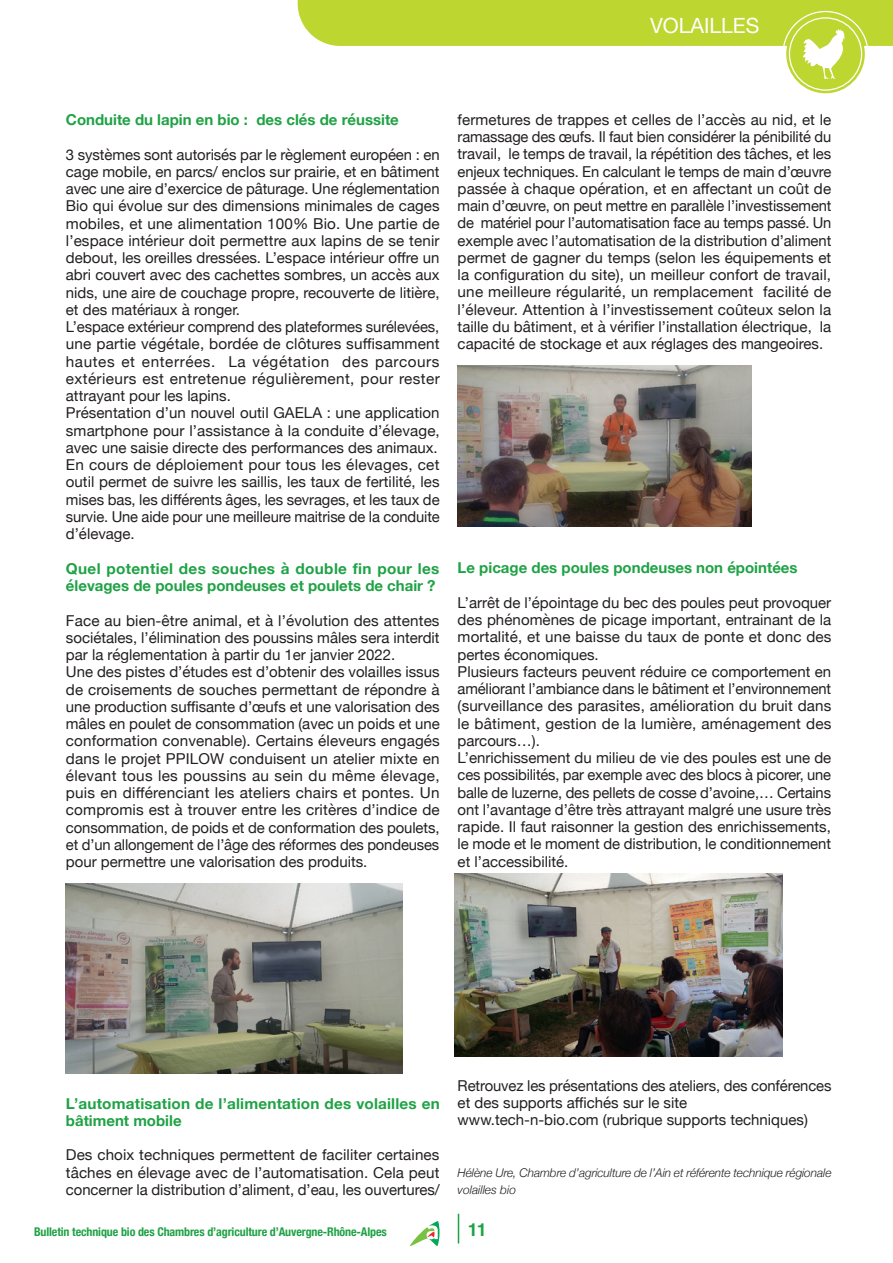
<style>
.page{position:relative;width:893px;height:1263px;background:#fff}
.page>*{position:absolute;margin:0;border:0;box-sizing:border-box;transform-origin:0 0}
.t1{font:21px "Helvetica Neue";color:#fff}
.t2{font:700 18px "Helvetica";color:#1fa245}
.t3{font:15px/17.2px "Helvetica Neue";color:#231f20;text-align:justify}
.t4{font:700 15px/17.2px "Helvetica Neue";color:#1fa245}
.t5{font:italic 300 12px/17.2px "Helvetica Neue";letter-spacing:-.005em;color:#231f20}
.t6{font:700 condensed 12px "Helvetica Neue";letter-spacing:-.01em;color:#1fa245}
</style>
<div class="page">
<svg style="left:786px;top:15px;width:79px;height:78px"></svg>
<svg style="left:410px;top:1221px;width:30px;height:25px"></svg>
<svg style="left:458px;top:1214px;width:1px;height:29px"></svg>
<svg style="left:298px;top:0;width:595px;height:79px"></svg>
<img style="left:66px;top:884px;width:337px;height:189px">
<img style="left:458px;top:366px;width:294px;height:161px">
<img style="left:455px;top:874px;width:327px;height:183px">
<h1 class="t1" style="left:650px;top:11px;width:111px">VOLAILLES</h1>
<p class="t4" style="left:66px;top:112px;width:335px">Conduite du lapin en bio : des clés de réussite</p>
<p class="t3" style="left:66px;top:147px;width:375px">3 systèmes sont autorisés par le règlement européen : en cage mobile, en parcs/ enclos sur prairie, et en bâtiment avec une aire d’exercice de pâturage. Une réglementation Bio qui évolue sur des dimensions minimales de cages mobiles, et une alimentation 100% Bio. Une partie de l’espace intérieur doit permettre aux lapins de se tenir debout, les oreilles dressées. L’espace intérieur offre un abri couvert avec des cachettes sombres, un accès aux nids, une aire de couchage propre, recouverte de litière, et des matériaux à ronger.</p>
<p class="t3" style="left:66px;top:319px;width:375px">L’espace extérieur comprend des plateformes surélevées, une partie végétale, bordée de clôtures suffisamment hautes et enterrées. La végétation des parcours extérieurs est entretenue régulièrement, pour rester attrayant pour les lapins.</p>
<p class="t3" style="left:66px;top:405px;width:375px">Présentation d’un nouvel outil GAELA : une application smartphone pour l’assistance à la conduite d’élevage, avec une saisie directe des performances des animaux.</p>
<p class="t3" style="left:66px;top:457px;width:375px">En cours de déploiement pour tous les élevages, cet outil permet de suivre les saillis, les taux de fertilité, les mises bas, les différents âges, les sevrages, et les taux de survie. Une aide pour une meilleure maitrise de la conduite d’élevage.</p>
<p class="t4" style="left:66px;top:560px;width:375px">Quel potentiel des souches à double fin pour les élevages de poules pondeuses et poulets de chair ?</p>
<p class="t3" style="left:66px;top:612px;width:375px">Face au bien-être animal, et à l’évolution des attentes sociétales, l’élimination des poussins mâles sera interdit par la réglementation à partir du 1er janvier 2022.</p>
<p class="t3" style="left:66px;top:664px;width:375px">Une des pistes d’études est d’obtenir des volailles issus de croisements de souches permettant de répondre à une production suffisante d’œufs et une valorisation des mâles en poulet de consommation (avec un poids et une conformation convenable). Certains éleveurs engagés dans le projet PPILOW conduisent un atelier mixte en élevant tous les poussins au sein du même élevage, puis en différenciant les ateliers chairs et pontes. Un compromis est à trouver entre les critères d’indice de consommation, de poids et de conformation des poulets, et d’un allongement de l’âge des réformes des pondeuses pour permettre une valorisation des produits.</p>
<p class="t3" style="left:458px;top:112px;width:375px">fermetures de trappes et celles de l’accès au nid, et le ramassage des œufs. Il faut bien considérer la pénibilité du travail, le temps de travail, la répétition des tâches, et les enjeux techniques. En calculant le temps de main d’œuvre passée à chaque opération, et en affectant un coût de main d’œuvre, on peut mettre en parallèle l’investissement de matériel pour l’automatisation face au temps passé. Un exemple avec l’automatisation de la distribution d’aliment permet de gagner du temps (selon les équipements et la configuration du site), un meilleur confort de travail, une meilleure régularité, un remplacement facilité de l’éleveur. Attention à l’investissement coûteux selon la taille du bâtiment, et à vérifier l’installation électrique, la capacité de stockage et aux réglages des mangeoires.</p>
<p class="t4" style="left:458px;top:560px;width:341px">Le picage des poules pondeuses non épointées</p>
<p class="t3" style="left:458px;top:595px;width:375px">L’arrêt de l’épointage du bec des poules peut provoquer des phénomènes de picage important, entrainant de la mortalité, et une baisse du taux de ponte et donc des pertes économiques.</p>
<p class="t3" style="left:458px;top:664px;width:375px">Plusieurs facteurs peuvent réduire ce comportement en améliorant l’ambiance dans le bâtiment et l’environnement (surveillance des parasites, amélioration du bruit dans le bâtiment, gestion de la lumière, aménagement des parcours…).</p>
<p class="t3" style="left:458px;top:750px;width:375px">L’enrichissement du milieu de vie des poules est une de ces possibilités, par exemple avec des blocs à picorer, une balle de luzerne, des pellets de cosse d’avoine,… Certains ont l’avantage d’être très attrayant malgré une usure très rapide. Il faut raisonner la gestion des enrichissements, le mode et le moment de distribution, le conditionnement et l’accessibilité.</p>
<p class="t4" style="left:66px;top:1095px;width:375px">L’automatisation de l’alimentation des volailles en bâtiment mobile</p>
<p class="t3" style="left:66px;top:1147px;width:375px">Des choix techniques permettent de faciliter certaines tâches en élevage avec de l’automatisation. Cela peut concerner la distribution d’aliment, d’eau, les ouvertures/</p>
<p class="t3" style="left:458px;top:1078px;width:375px">Retrouvez les présentations des ateliers, des conférences et des supports affichés sur le site</p>
<p class="t3" style="left:458px;top:1112px;width:352px">www.tech-n-bio.com (rubrique supports techniques)</p>
<p class="t5" style="left:458px;top:1163px;width:375px">Hélène Ure, Chambre d’agriculture de l’Ain et référente technique régionale volailles bio</p>
<p class="t6" style="left:34px;top:1222px;width:354px">Bulletin technique bio des Chambres d’agriculture d’Auvergne-Rhône-Alpes</p>
<p class="t2" style="left:468px;top:1215px;width:21px">11</p>
</div>
